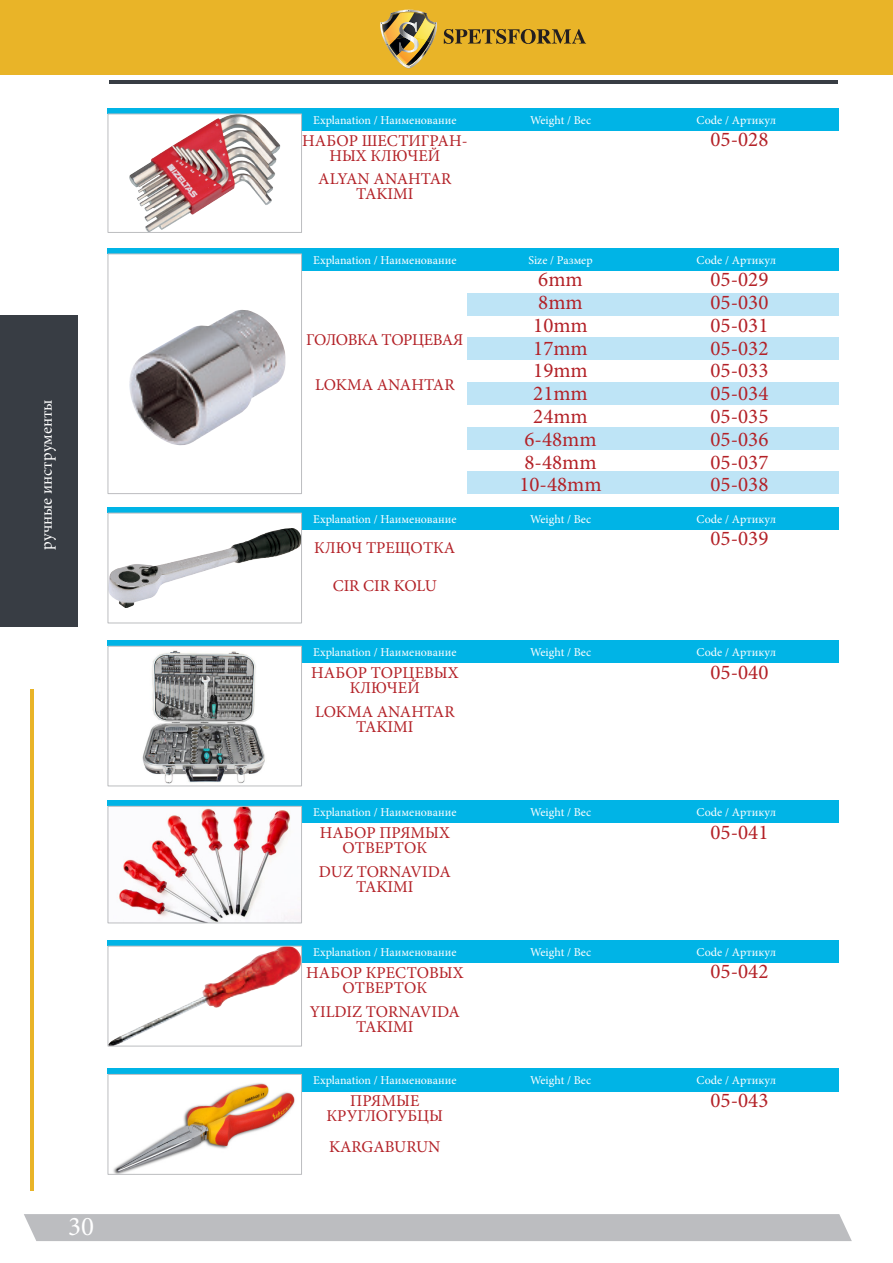
<style>
.page{position:relative;width:893px;height:1263px;background:#fff}
.page>*{position:absolute;margin:0;border:0;box-sizing:border-box;transform-origin:0 0}
.t1{font:27px "Minion Pro";color:#fff}
.t2{font:21px "Minion Pro";color:#b32127}
.t3{font:16.5px/15px "Minion Pro";color:#b32127;text-align:center}
.t4{font:16.5px "Minion Pro";color:#fff}
.t5{font:16.5px "Minion Pro";letter-spacing:-.025em;color:#b32127}
.t6{font:12px "Minion Pro";color:#fff}
</style>
<div class="page">
<div style="left:0;top:0;width:893px;height:75px;background:#e9b428"></div>
<div style="left:24px;top:1214px;width:828px;height:27px;background:#bcbdc0"></div>
<hr style="left:30px;top:690px;width:4px;height:501px;background:#e9b428">
<hr style="left:109px;top:80px;width:728px;height:4px;background:#383d44">
<div style="left:0;top:316px;width:78px;height:311px;background:#383d44"></div>
<svg style="left:444px;top:29px;width:142px;height:15px"></svg>
<img style="left:380px;top:10px;width:57px;height:58px">
<div style="left:302px;top:248px;width:537px;height:23px;background:#00b4e6"></div>
<div style="left:302px;top:508px;width:537px;height:22px;background:#00b4e6"></div>
<div style="left:302px;top:801px;width:537px;height:22px;background:#00b4e6"></div>
<div style="left:302px;top:641px;width:537px;height:22px;background:#00b4e6"></div>
<div style="left:302px;top:941px;width:537px;height:22px;background:#00b4e6"></div>
<div style="left:302px;top:1069px;width:537px;height:22px;background:#00b4e6"></div>
<div style="left:108px;top:248px;width:731px;height:6px;background:#00b4e6"></div>
<div style="left:108px;top:508px;width:731px;height:5px;background:#00b4e6"></div>
<div style="left:108px;top:801px;width:731px;height:5px;background:#00b4e6"></div>
<div style="left:108px;top:641px;width:731px;height:5px;background:#00b4e6"></div>
<div style="left:108px;top:941px;width:731px;height:5px;background:#00b4e6"></div>
<div style="left:108px;top:1069px;width:731px;height:5px;background:#00b4e6"></div>
<div style="left:468px;top:293px;width:371px;height:22px;background:#bee4f6"></div>
<div style="left:468px;top:382px;width:371px;height:23px;background:#bee4f6"></div>
<div style="left:468px;top:338px;width:371px;height:22px;background:#bee4f6"></div>
<div style="left:468px;top:427px;width:371px;height:22px;background:#bee4f6"></div>
<div style="left:468px;top:472px;width:371px;height:22px;background:#bee4f6"></div>
<img style="left:107px;top:528px;width:193px;height:80px">
<div style="left:108px;top:513px;width:194px;height:110px;border:1px solid #bcbdc0"></div>
<img style="left:119px;top:808px;width:181px;height:113px">
<div style="left:108px;top:806px;width:194px;height:117px;border:1px solid #bcbdc0"></div>
<img style="left:142px;top:650px;width:123px;height:134px">
<div style="left:108px;top:646px;width:194px;height:140px;border:1px solid #bcbdc0"></div>
<img style="left:222px;top:948px;width:62px;height:33px">
<div style="left:108px;top:946px;width:194px;height:100px;border:1px solid #bcbdc0"></div>
<img style="left:113px;top:1083px;width:182px;height:90px">
<div style="left:108px;top:1074px;width:194px;height:101px;border:1px solid #bcbdc0"></div>
<img style="left:129px;top:310px;width:157px;height:136px">
<div style="left:108px;top:254px;width:194px;height:240px;border:1px solid #bcbdc0"></div>
<div style="left:302px;top:108px;width:537px;height:23px;background:#00b4e6"></div>
<div style="left:108px;top:108px;width:731px;height:6px;background:#00b4e6"></div>
<img style="left:129px;top:116px;width:151px;height:115px">
<div style="left:108px;top:114px;width:194px;height:119px;border:1px solid #bcbdc0"></div>
<p class="t4" style="left:36px;top:550px;width:152px;rotate:-90deg">ручные инструменты</p>
<h1 class="t1" style="left:47px;top:1209px;width:48px">3030</h1>
<p class="t6" style="left:313px;top:112px;width:145px">Explanation / Наименование</p>
<p class="t6" style="left:530px;top:112px;width:63px">Weight / Вес</p>
<p class="t6" style="left:697px;top:112px;width:81px">Code / Артикул</p>
<p class="t2" style="left:710px;top:125px;width:59px">05-028</p>
<p class="t3" style="left:302px;top:133px;width:167px">НАБОР ШЕСТИГРАН-<br>НЫХ КЛЮЧЕЙ</p>
<p class="t3" style="left:318px;top:172px;width:135px">ALYAN ANAHTAR<br>TAKIMI</p>
<p class="t6" style="left:313px;top:252px;width:145px">Explanation / Наименование</p>
<p class="t5" style="left:306px;top:328px;width:159px">ГОЛОВКА ТОРЦЕВАЯ</p>
<p class="t3" style="left:315px;top:377px;width:141px">LOKMA ANAHTAR</p>
<p class="t6" style="left:313px;top:511px;width:145px">Explanation / Наименование</p>
<p class="t3" style="left:314px;top:540px;width:143px">КЛЮЧ ТРЕЩОТКА</p>
<p class="t3" style="left:333px;top:578px;width:106px">CIR CIR KOLU</p>
<p class="t6" style="left:313px;top:644px;width:145px">Explanation / Наименование</p>
<p class="t3" style="left:311px;top:665px;width:149px">НАБОР ТОРЦЕВЫХ<br>КЛЮЧЕЙ</p>
<p class="t3" style="left:315px;top:704px;width:141px">LOKMA ANAHTAR<br>TAKIMI</p>
<p class="t6" style="left:313px;top:804px;width:145px">Explanation / Наименование</p>
<p class="t3" style="left:320px;top:826px;width:132px">НАБОР ПРЯМЫХ<br>ОТВЕРТОК</p>
<p class="t3" style="left:319px;top:864px;width:133px">DUZ TORNAVIDA<br>TAKIMI</p>
<p class="t6" style="left:313px;top:944px;width:145px">Explanation / Наименование</p>
<p class="t3" style="left:306px;top:965px;width:159px">НАБОР КРЕСТОВЫХ<br>ОТВЕРТОК</p>
<p class="t3" style="left:310px;top:1004px;width:152px">YILDIZ TORNAVIDA<br>TAKIMI</p>
<p class="t6" style="left:313px;top:1072px;width:145px">Explanation / Наименование</p>
<p class="t3" style="left:326px;top:1094px;width:118px">ПРЯМЫЕ<br>КРУГЛОГУБЦЫ</p>
<p class="t3" style="left:329px;top:1139px;width:113px">KARGABURUN</p>
<p class="t6" style="left:528px;top:252px;width:66px">Size / Размер</p>
<p class="t2" style="left:538px;top:265px;width:46px">6mm</p>
<p class="t2" style="left:538px;top:288px;width:46px">8mm</p>
<p class="t2" style="left:533px;top:311px;width:56px">10mm</p>
<p class="t2" style="left:533px;top:334px;width:56px">17mm</p>
<p class="t2" style="left:533px;top:357px;width:56px">19mm</p>
<p class="t2" style="left:533px;top:379px;width:56px">21mm</p>
<p class="t2" style="left:533px;top:402px;width:56px">24mm</p>
<p class="t2" style="left:524px;top:425px;width:74px">6-48mm</p>
<p class="t2" style="left:524px;top:448px;width:74px">8-48mm</p>
<p class="t2" style="left:519px;top:471px;width:84px">10-48mm</p>
<p class="t6" style="left:530px;top:511px;width:63px">Weight / Вес</p>
<p class="t6" style="left:530px;top:644px;width:63px">Weight / Вес</p>
<p class="t6" style="left:530px;top:804px;width:63px">Weight / Вес</p>
<p class="t6" style="left:530px;top:944px;width:63px">Weight / Вес</p>
<p class="t6" style="left:530px;top:1072px;width:63px">Weight / Вес</p>
<p class="t6" style="left:697px;top:252px;width:81px">Code / Артикул</p>
<p class="t2" style="left:710px;top:265px;width:59px">05-029</p>
<p class="t2" style="left:710px;top:288px;width:59px">05-030</p>
<p class="t2" style="left:710px;top:311px;width:59px">05-031</p>
<p class="t2" style="left:710px;top:334px;width:59px">05-032</p>
<p class="t2" style="left:710px;top:357px;width:59px">05-033</p>
<p class="t2" style="left:710px;top:379px;width:59px">05-034</p>
<p class="t2" style="left:710px;top:402px;width:59px">05-035</p>
<p class="t2" style="left:710px;top:425px;width:59px">05-036</p>
<p class="t2" style="left:710px;top:448px;width:59px">05-037</p>
<p class="t2" style="left:710px;top:471px;width:59px">05-038</p>
<p class="t6" style="left:697px;top:511px;width:81px">Code / Артикул</p>
<p class="t2" style="left:710px;top:525px;width:59px">05-039</p>
<p class="t6" style="left:697px;top:644px;width:81px">Code / Артикул</p>
<p class="t2" style="left:710px;top:658px;width:59px">05-040</p>
<p class="t6" style="left:697px;top:804px;width:81px">Code / Артикул</p>
<p class="t2" style="left:710px;top:818px;width:59px">05-041</p>
<p class="t6" style="left:697px;top:944px;width:81px">Code / Артикул</p>
<p class="t2" style="left:710px;top:958px;width:59px">05-042</p>
<p class="t6" style="left:697px;top:1072px;width:81px">Code / Артикул</p>
<p class="t2" style="left:710px;top:1086px;width:59px">05-043</p>
</div>
